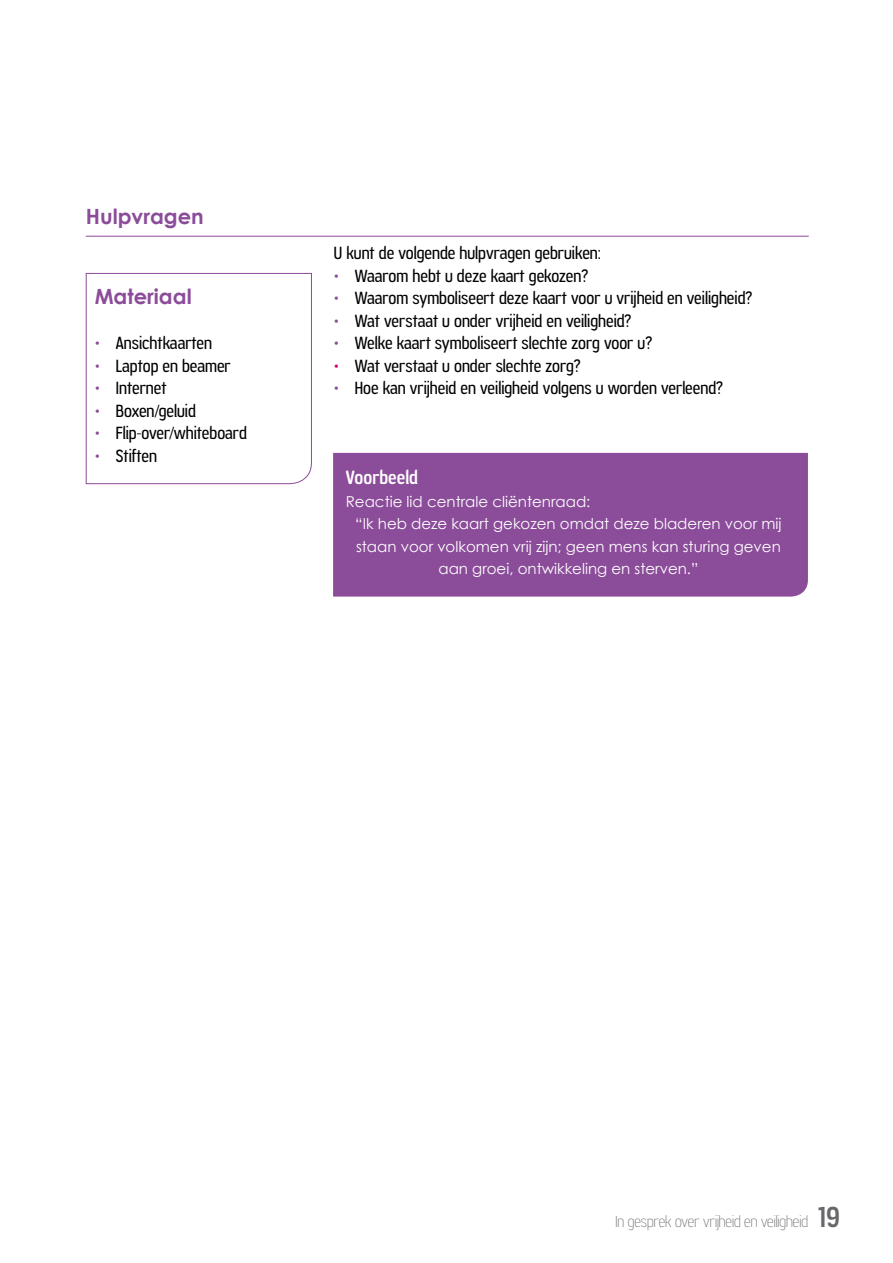
<style>
.page{position:relative;width:893px;height:1263px;background:#fff}
.page>*{position:absolute;margin:0;border:0;box-sizing:border-box;transform-origin:0 0}
.t1{font:700 21px "Century Gothic";color:#8b4c9a}
.t2{font:18px "Jesaya Rg";color:#fff}
.t3{font:16.5px "Jesaya Bk";color:#000}
.t4{font:15px "Century Gothic";color:#fff}
.t5{font:15px "Jesaya Xl";color:#68676c}
.s1{color:#8b4c9a}
.s2{color:#e0006b}
.s3{font-family:"Jesaya Rg";font-size:27px}
</style>
<div class="page">
<hr style="left:86px;top:236px;width:723px;height:1px;background:#8b4c9a">
<svg style="left:85px;top:273px;width:227px;height:211px"></svg>
<div style="left:333px;top:453px;width:475px;height:144px;background:#8b4c9a"></div>
<p class="t1" style="left:86px;top:203px;width:120px">Hulpvragen</p>
<p class="t1" style="left:95px;top:284px;width:99px">Materiaal</p>
<p class="t3" style="left:95px;top:334px;width:119px"><span class="s1">•</span> Ansichtkaarten</p>
<p class="t3" style="left:95px;top:356px;width:138px"><span class="s1">•</span> Laptop en beamer</p>
<p class="t3" style="left:95px;top:379px;width:73px"><span class="s1">•</span> Internet</p>
<p class="t3" style="left:95px;top:401px;width:103px"><span class="s1">•</span> Boxen/geluid</p>
<p class="t3" style="left:95px;top:424px;width:154px"><span class="s1">•</span> Flip-over/whiteboard</p>
<p class="t3" style="left:95px;top:446px;width:64px"><span class="s1">•</span> Stiften</p>
<p class="t3" style="left:334px;top:243px;width:269px">U kunt de volgende hulpvragen gebruiken:</p>
<p class="t3" style="left:334px;top:266px;width:256px"><span class="s1">•</span> Waarom hebt u deze kaart gekozen?</p>
<p class="t3" style="left:334px;top:288px;width:420px"><span class="s1">•</span> Waarom symboliseert deze kaart voor u vrijheid en veiligheid?</p>
<p class="t3" style="left:334px;top:311px;width:299px"><span class="s1">•</span> Wat verstaat u onder vrijheid en veiligheid?</p>
<p class="t3" style="left:334px;top:333px;width:320px"><span class="s1">•</span> Welke kaart symboliseert slechte zorg voor u?</p>
<p class="t3" style="left:334px;top:356px;width:248px"><span class="s2">•</span> Wat verstaat u onder slechte zorg?</p>
<p class="t3" style="left:334px;top:378px;width:391px"><span class="s1">•</span> Hoe kan vrijheid en veiligheid volgens u worden verleend?</p>
<p class="t2" style="left:346px;top:467px;width:74px">Voorbeeld</p>
<p class="t4" style="left:346px;top:492px;width:246px">Reactie lid centrale cliëntenraad:</p>
<p class="t4" style="left:355px;top:514px;width:428px">“Ik heb deze kaart gekozen omdat deze bladeren voor mij</p>
<p class="t4" style="left:356px;top:537px;width:426px">staan voor volkomen vrij zijn; geen mens kan sturing geven</p>
<p class="t4" style="left:438px;top:559px;width:261px">aan groei, ontwikkeling en sterven.”</p>
<p class="t5" style="left:616px;top:1212px;width:226px">In gesprek over vrijheid en veiligheid <span class="s3">19</span></p>
</div>
